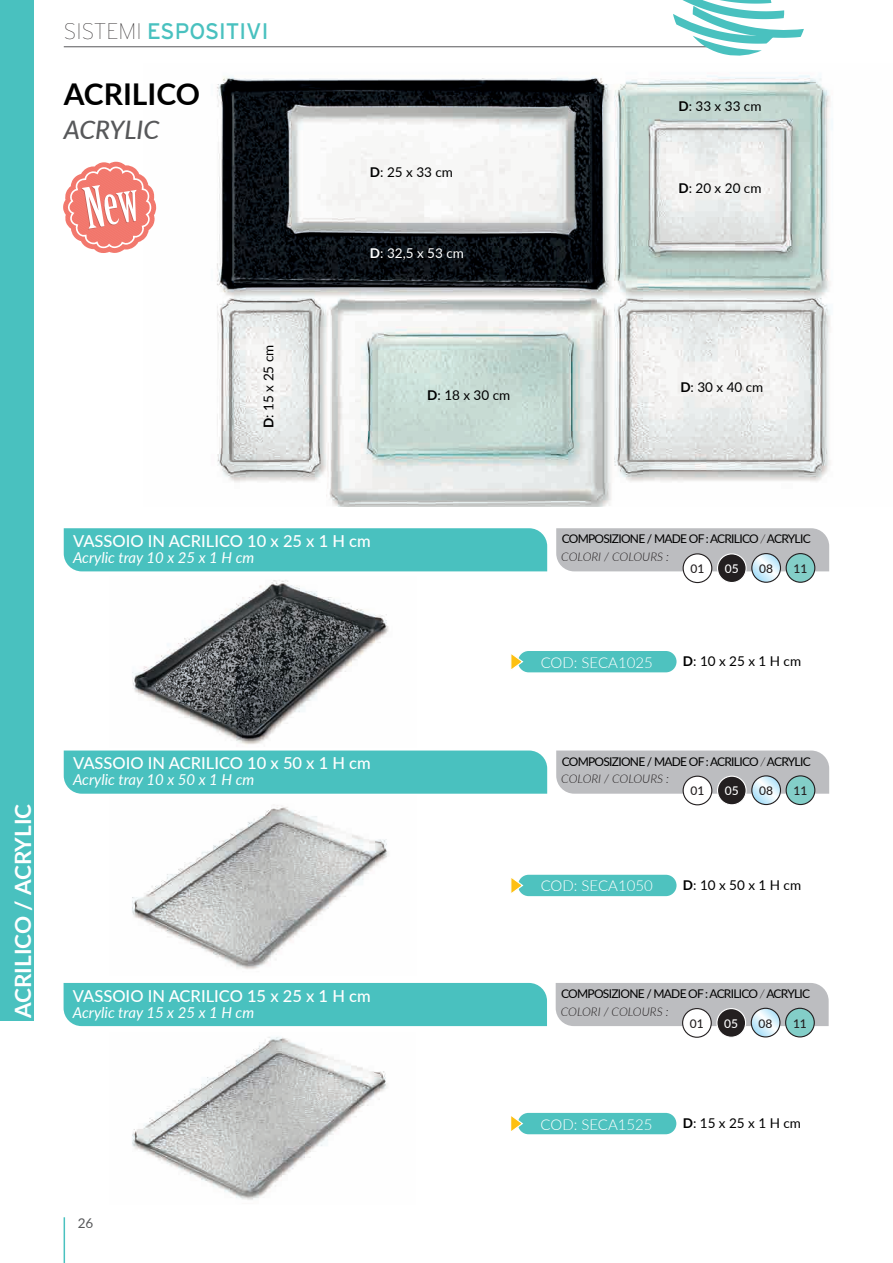
<style>
.page{position:relative;width:893px;height:1263px;background:#fff}
.page>*{position:absolute;margin:0;border:0;box-sizing:border-box;transform-origin:0 0}
.t1{font:700 30px "Lato";color:#000}
.t2{font:italic 500 25.5px "Lato";color:#57585a}
.t3{font:22.5px "Interstate";color:#49c1bf}
.t4{font:700 22.5px "Lato";color:#fff}
.t5{font:500 16.5px "Lato";color:#fff}
.t6{font:italic 15px "Lato";color:#fff}
.t7{font:300 15px "Lato";color:#fff}
.t8{font:13.5px "Lato";color:#000}
.t9{font:13.5px "Lato";color:#fff}
.t10{font:13.5px "Lato";color:#57585a}
.t11{font:12px "Lato";letter-spacing:-.06em;color:#000}
.t12{font:italic 300 12px "Lato";color:#231f20}
.t13{font:500 12px "Lato";color:#231f20}
.t14{font:500 12px "Lato";color:#fff}
.s1{font-weight:100;color:#231f20}
.s2{font-weight:700}
.s3{font-weight:300;font-style:italic;color:#231f20}
</style>
<div class="page">
<hr style="left:64px;top:1217px;width:1px;height:46px;background:#49c1bf">
<div style="left:0;top:0;width:34px;height:1020px;background:#49c1bf"></div>
<hr style="left:64px;top:46px;width:648px;height:1px;background:#57585a">
<svg style="left:669px;top:0;width:135px;height:56px"></svg>
<div style="left:64px;top:528px;width:483px;height:43px;background:#49c1bf"></div>
<div style="left:64px;top:983px;width:483px;height:43px;background:#49c1bf"></div>
<div style="left:64px;top:750px;width:483px;height:44px;background:#49c1bf"></div>
<div style="left:518px;top:651px;width:158px;height:21px;background:#4ec2bf;border-radius:11px"></div>
<div style="left:518px;top:1113px;width:158px;height:21px;background:#4ec2bf;border-radius:11px"></div>
<div style="left:518px;top:875px;width:158px;height:21px;background:#4ec2bf;border-radius:11px"></div>
<svg style="left:510px;top:652px;width:14px;height:20px"></svg>
<svg style="left:511px;top:1114px;width:13px;height:20px"></svg>
<svg style="left:510px;top:876px;width:14px;height:19px"></svg>
<img style="left:132px;top:580px;width:257px;height:165px">
<img style="left:132px;top:1037px;width:255px;height:163px">
<img style="left:132px;top:804px;width:256px;height:165px">
<div style="left:556px;top:528px;width:273px;height:43px;background:#bcbdc0"></div>
<div style="left:786px;top:554px;width:29px;height:28px;background:#83cec8;border-radius:50%"></div>
<div style="left:786px;top:553px;width:29px;height:30px;border:1px solid #231f20;border-radius:50%"></div>
<div style="left:683px;top:554px;width:29px;height:28px;background:#fff;border-radius:50%"></div>
<div style="left:683px;top:553px;width:29px;height:30px;border:1px solid #231f20;border-radius:50%"></div>
<div style="left:717px;top:554px;width:29px;height:28px;background:#231f20;border-radius:50%"></div>
<div style="left:717px;top:553px;width:30px;height:30px;border:1px solid #fff;border-radius:50%"></div>
<svg style="left:752px;top:554px;width:28px;height:28px"></svg>
<div style="left:751px;top:553px;width:30px;height:30px;border:1px solid #231f20;border-radius:50%"></div>
<svg style="left:556px;top:750px;width:273px;height:44px;background:#bdbec1"></svg>
<div style="left:786px;top:776px;width:29px;height:28px;background:#83cec8;border-radius:50%"></div>
<div style="left:786px;top:775px;width:29px;height:30px;border:1px solid #231f20;border-radius:50%"></div>
<div style="left:683px;top:776px;width:29px;height:29px;background:#fff;border-radius:50%"></div>
<div style="left:683px;top:776px;width:29px;height:29px;border:1px solid #231f20;border-radius:50%"></div>
<div style="left:717px;top:776px;width:29px;height:29px;background:#231f20;border-radius:50%"></div>
<div style="left:717px;top:776px;width:30px;height:29px;border:1px solid #fff;border-radius:50%"></div>
<svg style="left:752px;top:776px;width:28px;height:28px"></svg>
<div style="left:751px;top:775px;width:30px;height:30px;border:1px solid #231f20;border-radius:50%"></div>
<div style="left:556px;top:983px;width:273px;height:43px;background:#bcbdc0"></div>
<div style="left:786px;top:1008px;width:28px;height:29px;background:#83cec8;border-radius:50%"></div>
<div style="left:785px;top:1008px;width:30px;height:29px;border:1px solid #231f20;border-radius:50%"></div>
<div style="left:683px;top:1008px;width:28px;height:29px;background:#fff;border-radius:50%"></div>
<div style="left:682px;top:1008px;width:30px;height:30px;border:1px solid #231f20;border-radius:50%"></div>
<div style="left:717px;top:1008px;width:29px;height:29px;background:#231f20;border-radius:50%"></div>
<div style="left:716px;top:1008px;width:30px;height:30px;border:1px solid #fff;border-radius:50%"></div>
<svg style="left:751px;top:1008px;width:29px;height:29px"></svg>
<div style="left:751px;top:1008px;width:29px;height:29px;border:1px solid #231f20;border-radius:50%"></div>
<img style="left:156px;top:75px;width:677px;height:432px">
<svg style="left:63px;top:162px;width:93px;height:91px"></svg>
<h3 class="t3" style="left:64px;top:19px;width:206px"><span class="s1">SISTEMI</span> ESPOSITIVI</h3>
<h1 class="t1" style="left:64px;top:72px;width:138px">ACRILICO</h1>
<h2 class="t2" style="left:64px;top:112px;width:97px">ACRYLIC</h2>
<p class="t8" style="left:259px;top:428px;width:85px;rotate:-90deg"><span class="s2">D</span>: 15 x 25 cm</p>
<p class="t8" style="left:370px;top:162px;width:85px"><span class="s2">D</span>: 25 x 33 cm</p>
<p class="t9" style="left:370px;top:244px;width:95px"><span class="s2">D</span>: 32,5 x 53 cm</p>
<p class="t8" style="left:427px;top:386px;width:85px"><span class="s2">D</span>: 18 x 30 cm</p>
<p class="t8" style="left:678px;top:97px;width:85px"><span class="s2">D</span>: 33 x 33 cm</p>
<p class="t8" style="left:678px;top:178px;width:85px"><span class="s2">D</span>: 20 x 20 cm</p>
<p class="t8" style="left:680px;top:378px;width:85px"><span class="s2">D</span>: 30 x 40 cm</p>
<h3 class="t5" style="left:73px;top:529px;width:299px">VASSOIO IN ACRILICO 10 x 25 x 1 H cm</h3>
<p class="t6" style="left:73px;top:547px;width:183px">Acrylic tray 10 x 25 x 1 H cm</p>
<h3 class="t4" style="left:7px;top:1018px;width:216px;rotate:-90deg">ACRILICO / ACRYLIC</h3>
<h3 class="t5" style="left:73px;top:751px;width:299px">VASSOIO IN ACRILICO 10 x 50 x 1 H cm</h3>
<p class="t6" style="left:73px;top:769px;width:183px">Acrylic tray 10 x 50 x 1 H cm</p>
<h3 class="t5" style="left:73px;top:984px;width:299px">VASSOIO IN ACRILICO 15 x 25 x 1 H cm</h3>
<p class="t6" style="left:73px;top:1001px;width:183px">Acrylic tray 15 x 25 x 1 H cm</p>
<p class="t10" style="left:78px;top:1213px;width:17px">26</p>
<p class="t11" style="left:562px;top:530px;width:250px">COMPOSIZIONE / MADE OF : ACRILICO <span class="s3">/</span> ACRYLIC</p>
<p class="t13" style="left:690px;top:560px;width:15px">01</p>
<p class="t14" style="left:725px;top:560px;width:15px">05</p>
<p class="t13" style="left:759px;top:560px;width:15px">08</p>
<p class="t13" style="left:793px;top:560px;width:15px">11</p>
<p class="t12" style="left:561px;top:548px;width:109px">COLORI / COLOURS :</p>
<p class="t7" style="left:541px;top:652px;width:114px">COD: SECA1025</p>
<p class="t8" style="left:683px;top:651px;width:120px"><span class="s2">D</span>: 10 x 25 x 1 H cm</p>
<p class="t11" style="left:562px;top:753px;width:250px">COMPOSIZIONE / MADE OF : ACRILICO <span class="s3">/</span> ACRYLIC</p>
<p class="t13" style="left:690px;top:782px;width:15px">01</p>
<p class="t14" style="left:725px;top:782px;width:15px">05</p>
<p class="t13" style="left:759px;top:782px;width:15px">08</p>
<p class="t13" style="left:793px;top:782px;width:15px">11</p>
<p class="t12" style="left:561px;top:771px;width:109px">COLORI / COLOURS :</p>
<p class="t7" style="left:541px;top:876px;width:114px">COD: SECA1050</p>
<p class="t8" style="left:683px;top:875px;width:120px"><span class="s2">D</span>: 10 x 50 x 1 H cm</p>
<p class="t11" style="left:561px;top:985px;width:250px">COMPOSIZIONE / MADE OF : ACRILICO <span class="s3">/</span> ACRYLIC</p>
<p class="t13" style="left:690px;top:1015px;width:15px">01</p>
<p class="t14" style="left:724px;top:1015px;width:15px">05</p>
<p class="t13" style="left:759px;top:1014px;width:15px">08</p>
<p class="t13" style="left:793px;top:1014px;width:15px">11</p>
<p class="t12" style="left:561px;top:1003px;width:109px">COLORI / COLOURS :</p>
<p class="t7" style="left:540px;top:1114px;width:114px">COD: SECA1525</p>
<p class="t8" style="left:683px;top:1113px;width:120px"><span class="s2">D</span>: 15 x 25 x 1 H cm</p>
</div>
